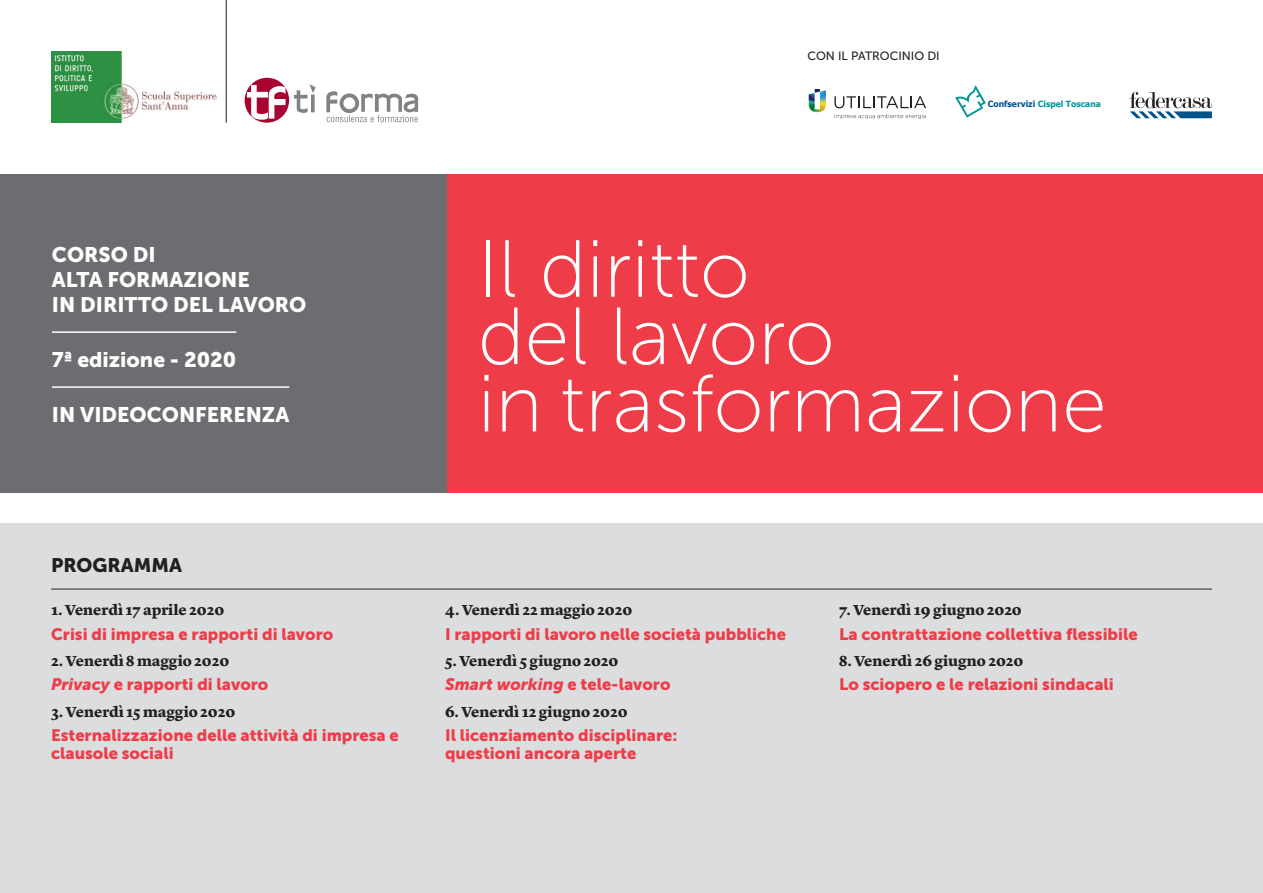
<style>
.page{position:relative;width:1263px;height:893px;background:#fff}
.page>*{position:absolute;margin:0;border:0;box-sizing:border-box;transform-origin:0 0}
.t1{font:80.85px/67.3px "Museo Sans 100";color:#fff}
.t2{font:21px/25.2px "Museo Sans 900";color:#fff}
.t3{font:19.5px "Museo Sans 900";color:#231f20}
.t4{font:16.5px/18px "Museo Sans 900";color:#ee3d49}
.t5{font:italic 16.5px "Museo Sans 900";color:#ee3d49}
.t6{font:900 15px "Lyon Text";color:#231f20}
.t7{font:12px "Museo Sans 500";color:#231f20}
.t8{font:700 8.55px "Tahoma";color:#009696}
.s1{color:#01548f}
.s2{font-style:italic}
.s3{font-style:normal}
</style>
<div class="page">
<div style="left:0;top:174px;width:448px;height:319px;background:#6c6d70"></div>
<div style="left:448px;top:174px;width:815px;height:319px;background:#ee3d49"></div>
<div style="left:0;top:523px;width:1263px;height:370px;background:#dcdddf"></div>
<hr style="left:52px;top:331px;width:184px;height:2px;background:#fff">
<hr style="left:52px;top:386px;width:237px;height:2px;background:#fff">
<hr style="left:51px;top:589px;width:1161px;height:1px;background:#231f20">
<img style="left:51px;top:51px;width:165px;height:72px">
<hr style="left:226px;top:0;width:1px;height:123px;background:#231f20">
<svg style="left:245px;top:78px;width:44px;height:45px"></svg>
<svg style="left:247px;top:85px;width:38px;height:35px"></svg>
<svg style="left:294px;top:84px;width:124px;height:38px"></svg>
<svg style="left:955px;top:85px;width:31px;height:33px"></svg>
<svg style="left:809px;top:89px;width:17px;height:23px"></svg>
<svg style="left:834px;top:96px;width:92px;height:12px"></svg>
<svg style="left:834px;top:114px;width:92px;height:5px"></svg>
<svg style="left:1129px;top:92px;width:83px;height:26px"></svg>
<p class="t7" style="left:807px;top:50px;width:134px">CON IL PATROCINIO DI</p>
<p class="t8" style="left:988px;top:98px;width:115px"><span class="s1">Confservizi</span> Cispel Toscana</p>
<p class="t2" style="left:52px;top:241px;width:256px">CORSO DI<br>ALTA FORMAZIONE<br>IN DIRITTO DEL LAVORO</p>
<p class="t2" style="left:52px;top:347px;width:186px">7ª edizione - 2020</p>
<p class="t2" style="left:52px;top:402px;width:239px">IN VIDEOCONFERENZA</p>
<h1 class="t1" style="left:478px;top:236px;width:631px">Il diritto<br>del lavoro<br>in trasformazione</h1>
<p class="t3" style="left:51px;top:554px;width:132px">PROGRAMMA</p>
<p class="t6" style="left:51px;top:598px;width:175px">1. Venerdì 17 aprile 2020</p>
<p class="t4" style="left:51px;top:625px;width:284px">Crisi di impresa e rapporti di lavoro</p>
<p class="t6" style="left:51px;top:649px;width:180px">2. Venerdì 8 maggio 2020</p>
<p class="t4" style="left:51px;top:676px;width:219px"><span class="s2">Privacy</span> e rapporti di lavoro</p>
<p class="t6" style="left:51px;top:700px;width:186px">3. Venerdì 15 maggio 2020</p>
<p class="t4" style="left:51px;top:726px;width:349px">Esternalizzazione delle attività di impresa e clausole sociali</p>
<p class="t6" style="left:445px;top:598px;width:189px">4. Venerdì 22 maggio 2020</p>
<p class="t4" style="left:445px;top:625px;width:342px">I rapporti di lavoro nelle società pubbliche</p>
<p class="t6" style="left:445px;top:649px;width:175px">5. Venerdì 5 giugno 2020</p>
<p class="t5" style="left:445px;top:675px;width:227px">Smart working <span class="s3">e tele-lavoro</span></p>
<p class="t6" style="left:445px;top:700px;width:184px">6. Venerdì 12 giugno 2020</p>
<p class="t4" style="left:445px;top:726px;width:234px">Il licenziamento disciplinare: questioni ancora aperte</p>
<p class="t6" style="left:839px;top:598px;width:184px">7. Venerdì 19 giugno 2020</p>
<p class="t4" style="left:839px;top:625px;width:300px">La contrattazione collettiva flessibile</p>
<p class="t6" style="left:839px;top:649px;width:186px">8. Venerdì 26 giugno 2020</p>
<p class="t4" style="left:839px;top:676px;width:276px">Lo sciopero e le relazioni sindacali</p>
</div>
